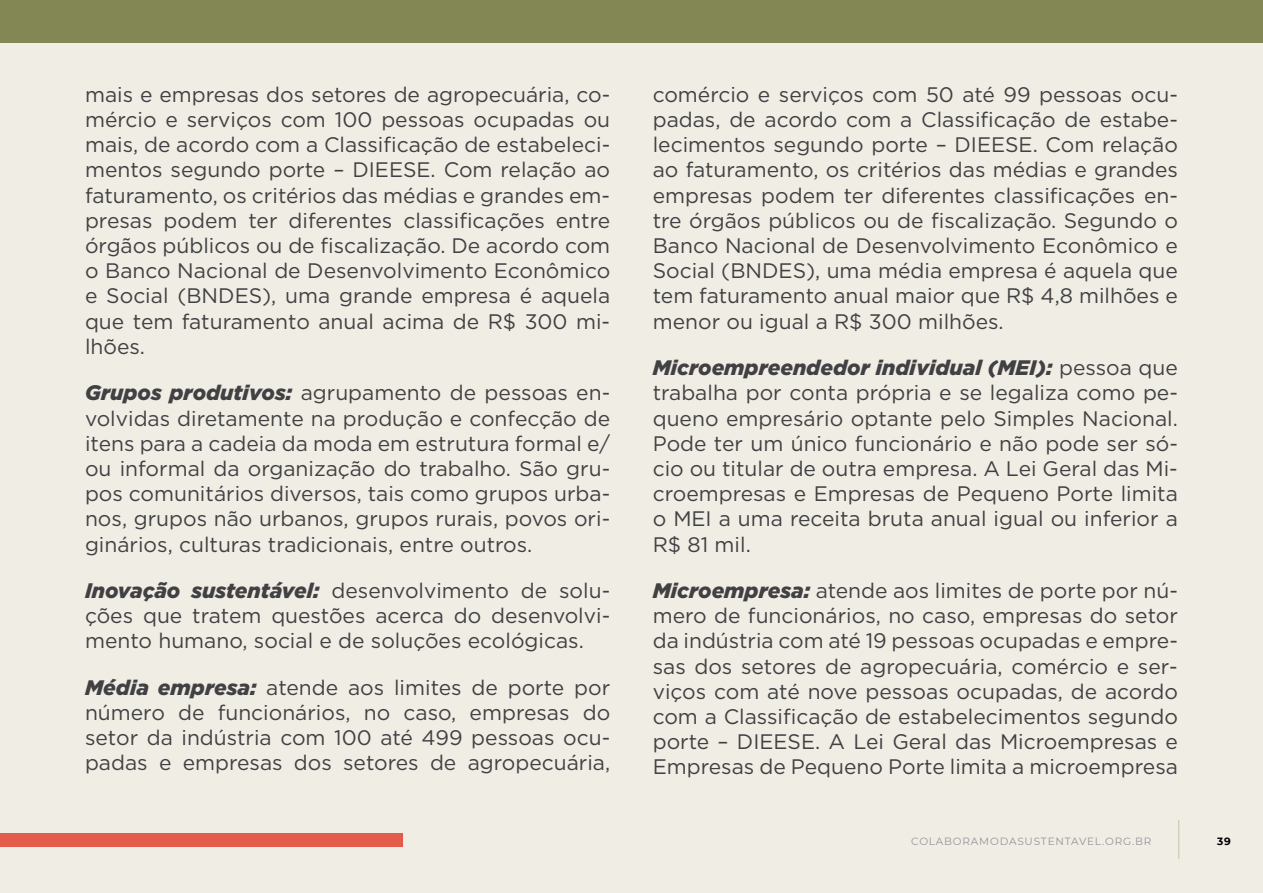
<style>
.page{position:relative;width:1263px;height:893px;background:#fff}
.page>*{position:absolute;margin:0;border:0;box-sizing:border-box;transform-origin:0 0}
.t1{font:21px/25.2px "Gotham";color:#414042;text-align:justify}
.t2{font:10.5px "Montserrat";letter-spacing:.075em;color:#939598}
.t3{font:700 10.5px "Montserrat";color:#000}
.s1{font-weight:900;font-style:italic}
</style>
<div class="page">
<hr style="left:0;top:0;width:1px;height:893px;background:#c4ba98">
<div style="left:2px;top:0;width:1261px;height:893px;background:#f0ede5"></div>
<div style="left:0;top:0;width:1263px;height:43px;background:#838753"></div>
<div style="left:0;top:833px;width:403px;height:13px;background:#e35b4a"></div>
<hr style="left:1178px;top:820px;width:1px;height:39px;background:#c2c5a5">
<p class="t1" style="left:85px;top:81px;width:527px">mais e empresas dos setores de agropecuária, co&shy;mércio e serviços com 100 pessoas ocupadas ou mais, de acordo com a Classificação de estabeleci&shy;mentos segundo porte – DIEESE. Com relação ao faturamento, os critérios das médias e grandes em&shy;presas podem ter diferentes classificações entre órgãos públicos ou de fiscalização. De acordo com o Banco Nacional de Desenvolvimento Econômico e Social (BNDES), uma grande empresa é aquela que tem faturamento anual acima de R$ 300 mi&shy;lhões.</p>
<p class="t1" style="left:85px;top:380px;width:527px"><span class="s1">Grupos produtivos:</span> agrupamento de pessoas en&shy;volvidas diretamente na produção e confecção de itens para a cadeia da moda em estrutura formal e/ ou informal da organização do trabalho. São gru&shy;pos comunitários diversos, tais como grupos urba&shy;nos, grupos não urbanos, grupos rurais, povos ori&shy;ginários, culturas tradicionais, entre outros.</p>
<p class="t1" style="left:85px;top:577px;width:527px"><span class="s1">Inovação sustentável:</span> desenvolvimento de solu&shy;ções que tratem questões acerca do desenvolvi&shy;mento humano, social e de soluções ecológicas.</p>
<p class="t1" style="left:85px;top:674px;width:527px"><span class="s1">Média empresa:</span> atende aos limites de porte por número de funcionários, no caso, empresas do setor da indústria com 100 até 499 pessoas ocu&shy;padas e empresas dos setores de agropecuária,</p>
<p class="t1" style="left:653px;top:81px;width:527px">comércio e serviços com 50 até 99 pessoas ocu&shy;padas, de acordo com a Classificação de estabe&shy;lecimentos segundo porte – DIEESE. Com relação ao faturamento, os critérios das médias e grandes empresas podem ter diferentes classificações en&shy;tre órgãos públicos ou de fiscalização. Segundo o Banco Nacional de Desenvolvimento Econômico e Social (BNDES), uma média empresa é aquela que tem faturamento anual maior que R$ 4,8 milhões e menor ou igual a R$ 300 milhões.</p>
<p class="t1" style="left:653px;top:355px;width:527px"><span class="s1">Microempreendedor individual (MEI):</span> pessoa que trabalha por conta própria e se legaliza como pe&shy;queno empresário optante pelo Simples Nacional.<br>Pode ter um único funcionário e não pode ser só&shy;cio ou titular de outra empresa. A Lei Geral das Mi&shy;croempresas e Empresas de Pequeno Porte limita o MEI a uma receita bruta anual igual ou inferior a R$ 81 mil.</p>
<p class="t1" style="left:653px;top:577px;width:527px"><span class="s1">Microempresa:</span> atende aos limites de porte por nú&shy;mero de funcionários, no caso, empresas do setor da indústria com até 19 pessoas ocupadas e empre&shy;sas dos setores de agropecuária, comércio e ser&shy;viços com até nove pessoas ocupadas, de acordo com a Classificação de estabelecimentos segundo porte – DIEESE. A Lei Geral das Microempresas e Empresas de Pequeno Porte limita a microempresa</p>
<p class="t2" style="left:911px;top:834px;width:242px">COLABORAMODASUSTENTAVEL.ORG.BR</p>
<p class="t3" style="left:1217px;top:833px;width:15px">39</p>
</div>
